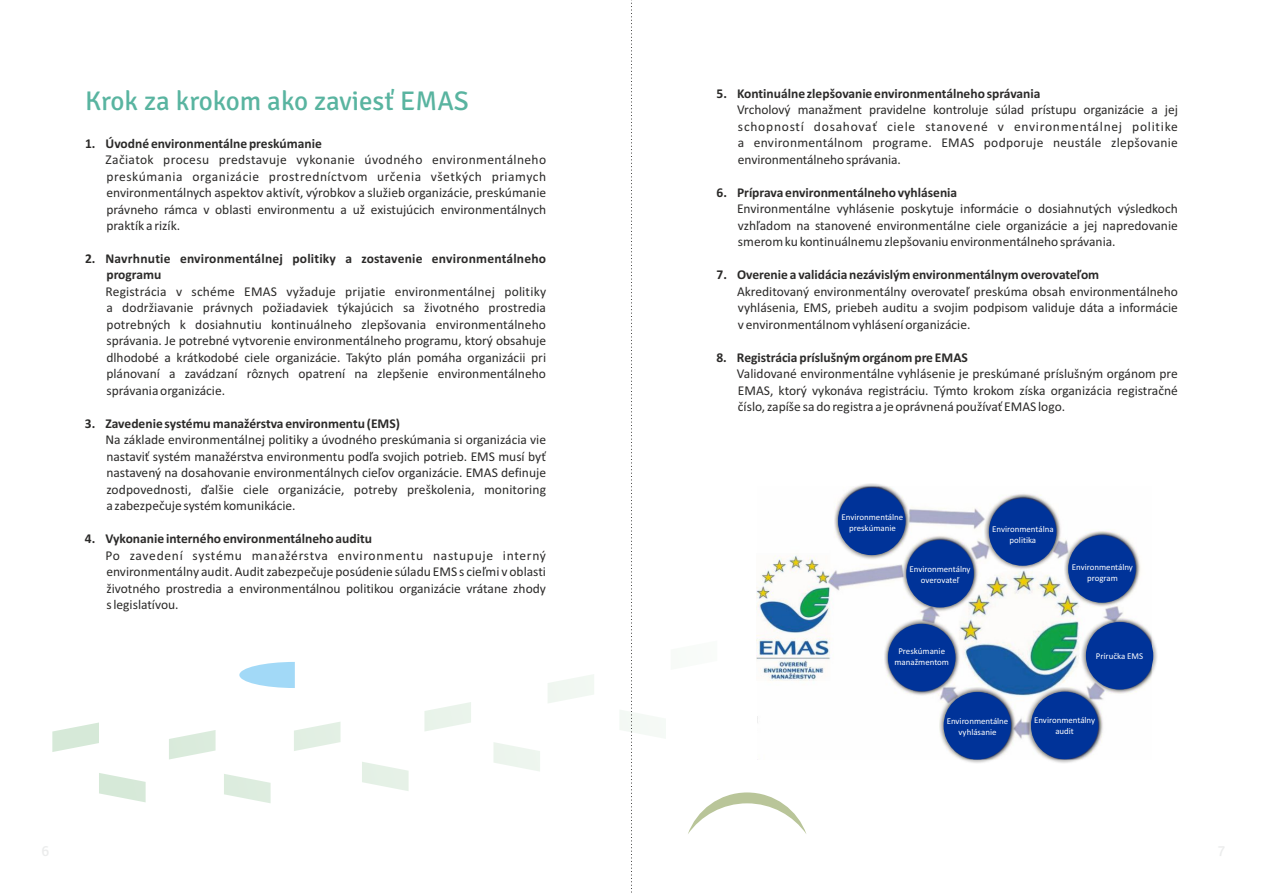
<style>
.page{position:relative;width:1263px;height:893px;background:#fff}
.page>*{position:absolute;margin:0;border:0;box-sizing:border-box;transform-origin:0 0}
.t1{font:27px "Signika";color:#59b4a0}
.t2{font:13.5px/16.5px "Calibri";color:#2b2a29;text-align:justify}
.t3{font:700 13.5px/16.5px "Calibri";color:#2b2a29}
.t4{font:8.85px/10.8px "Calibri";color:#fefefe;text-align:center}
</style>
<div class="page">
<img style="left:756px;top:507px;width:385px;height:253px">
<svg style="left:52px;top:674px;width:598px;height:129px"></svg>
<svg style="left:688px;top:792px;width:118px;height:42px"></svg>
<svg style="left:239px;top:662px;width:56px;height:26px"></svg>
<img style="left:834px;top:484px;width:75px;height:75px">
<div style="left:838px;top:488px;width:67px;height:67px;background:#039;border-radius:50%"></div>
<img style="left:985px;top:494px;width:75px;height:76px">
<div style="left:989px;top:498px;width:67px;height:68px;background:#039;border-radius:50%"></div>
<img style="left:1064px;top:531px;width:75px;height:76px">
<div style="left:1068px;top:535px;width:67px;height:68px;background:#039;border-radius:50%"></div>
<img style="left:1082px;top:618px;width:75px;height:75px">
<div style="left:1086px;top:622px;width:67px;height:67px;background:#039;border-radius:50%"></div>
<img style="left:1027px;top:688px;width:75px;height:75px">
<div style="left:1031px;top:692px;width:67px;height:67px;background:#039;border-radius:50%"></div>
<img style="left:939px;top:688px;width:76px;height:75px">
<div style="left:943px;top:692px;width:68px;height:67px;background:#039;border-radius:50%"></div>
<img style="left:884px;top:620px;width:75px;height:75px">
<div style="left:888px;top:624px;width:67px;height:67px;background:#039;border-radius:50%"></div>
<img style="left:902px;top:536px;width:76px;height:75px">
<div style="left:906px;top:540px;width:68px;height:67px;background:#039;border-radius:50%"></div>
<svg style="left:631px;top:0;width:1px;height:893px"></svg>
<h1 class="t1" style="left:85px;top:85px;width:385px">Krok za krokom ako zaviesť EMAS</h1>
<p class="t3" style="left:85px;top:136px;width:238px">1. Úvodné environmentálne preskúmanie</p>
<p class="t2" style="left:106px;top:152px;width:442px">Začiatok procesu predstavuje vykonanie úvodného environmentálneho preskúmania organizácie prostredníctvom určenia všetkých priamych environmentálnych aspektov aktivít, výrobkov a služieb organizácie, preskúmanie právneho rámca v oblasti environmentu a už existujúcich environmentálnych praktík a rizík.</p>
<p class="t3" style="left:106px;top:251px;width:441px;text-indent:-21px">2. Navrhnutie environmentálnej politiky a zostavenie environmentálneho programu</p>
<p class="t2" style="left:106px;top:284px;width:442px">Registrácia v schéme EMAS vyžaduje prijatie environmentálnej politiky a dodržiavanie právnych požiadaviek týkajúcich sa životného prostredia potrebných k dosiahnutiu kontinuálneho zlepšovania environmentálneho správania. Je potrebné vytvorenie environmentálneho programu, ktorý obsahuje dlhodobé a krátkodobé ciele organizácie. Takýto plán pomáha organizácii pri plánovaní a zavádzaní rôznych opatrení na zlepšenie environmentálneho správania organizácie.</p>
<p class="t3" style="left:85px;top:416px;width:317px">3. Zavedenie systému manažérstva environmentu (EMS)</p>
<p class="t2" style="left:105px;top:433px;width:442px">Na základe environmentálnej politiky a úvodného preskúmania si organizácia vie nastaviť systém manažérstva environmentu podľa svojich potrieb. EMS musí byť nastavený na dosahovanie environmentálnych cieľov organizácie. EMAS definuje zodpovednosti, ďalšie ciele organizácie, potreby preškolenia, monitoring a zabezpečuje systém komunikácie.</p>
<p class="t3" style="left:85px;top:532px;width:288px">4. Vykonanie interného environmentálneho auditu</p>
<p class="t2" style="left:105px;top:548px;width:442px">Po zavedení systému manažérstva environmentu nastupuje interný environmentálny audit. Audit zabezpečuje posúdenie súladu EMS s cieľmi v oblasti životného prostredia a environmentálnou politikou organizácie vrátane zhody s legislatívou.</p>
<p class="t3" style="left:716px;top:86px;width:325px">5. Kontinuálne zlepšovanie environmentálneho správania</p>
<p class="t2" style="left:737px;top:103px;width:442px">Vrcholový manažment pravidelne kontroluje súlad prístupu organizácie a jej schopností dosahovať ciele stanovené v environmentálnej politike a environmentálnom programe. EMAS podporuje neustále zlepšovanie environmentálneho správania.</p>
<p class="t3" style="left:716px;top:185px;width:242px">6. Príprava environmentálneho vyhlásenia</p>
<p class="t2" style="left:737px;top:202px;width:442px">Environmentálne vyhlásenie poskytuje informácie o dosiahnutých výsledkoch vzhľadom na stanovené environmentálne ciele organizácie a jej napredovanie smerom ku kontinuálnemu zlepšovaniu environmentálneho správania.</p>
<p class="t3" style="left:716px;top:268px;width:384px">7. Overenie a validácia nezávislým environmentálnym overovateľom</p>
<p class="t2" style="left:737px;top:284px;width:442px">Akreditovaný environmentálny overovateľ preskúma obsah environmentálneho vyhlásenia, EMS, priebeh auditu a svojim podpisom validuje dáta a informácie v environmentálnom vyhlásení organizácie.</p>
<p class="t3" style="left:716px;top:350px;width:253px">8. Registrácia príslušným orgánom pre EMAS</p>
<p class="t2" style="left:737px;top:366px;width:442px">Validované environmentálne vyhlásenie je preskúmané príslušným orgánom pre EMAS, ktorý vykonáva registráciu. Týmto krokom získa organizácia registračné číslo, zapíše sa do registra a je oprávnená používať EMAS logo.</p>
<p class="t4" style="left:842px;top:512px;width:63px">Environmentálne preskúmanie</p>
<p class="t4" style="left:909px;top:564px;width:63px">Environmentálny overovateľ</p>
<p class="t4" style="left:992px;top:525px;width:63px">Environmentálna politika</p>
<p class="t4" style="left:1072px;top:562px;width:63px">Environmentálny program</p>
<p class="t4" style="left:894px;top:646px;width:56px">Preskúmanie manažmentom</p>
<p class="t4" style="left:1096px;top:652px;width:49px">Príručka EMS</p>
<p class="t4" style="left:947px;top:717px;width:63px">Environmentálne vyhlásanie</p>
<p class="t4" style="left:1034px;top:716px;width:63px">Environmentálny audit</p>
</div>
